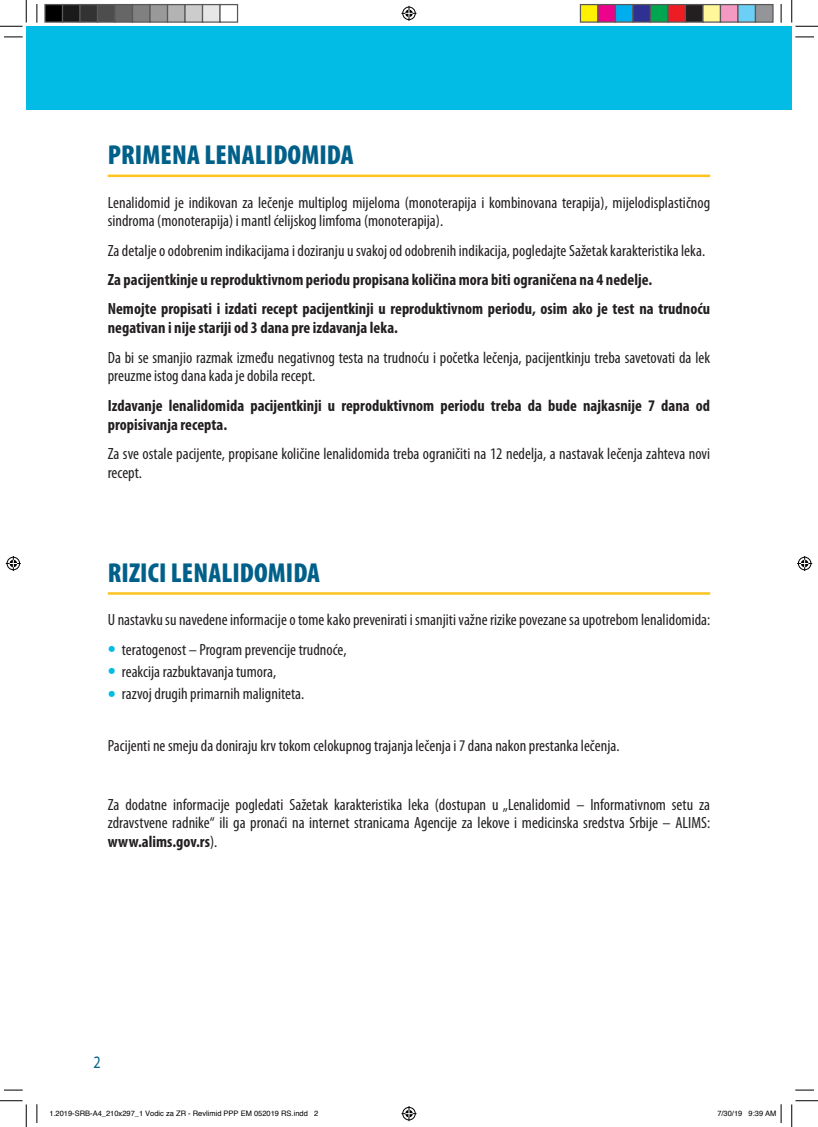
<style>
.page{position:relative;width:818px;height:1127px;background:#fff}
.page>*{position:absolute;margin:0;border:0;box-sizing:border-box;transform-origin:0 0}
.t1{font:900 condensed 27.5px "Myriad Pro";letter-spacing:.005em;color:#006089}
.t2{font:17.5px "Myriad Pro";color:#006089;scale:.8 1}
.t3{font:condensed 16.25px/18.8px "Myriad Pro";color:#231f20}
.t4{font:700 condensed 16.25px/29.4px "Myriad Pro";color:#231f20}
.t5{font:7.5px "Helvetica";color:#000}
.s1{font-size:31.25px;color:#02bce5}
.s2{font-weight:700}
</style>
<div class="page">
<div style="left:26px;top:26px;width:755px;height:84px;background:#02bce5"></div>
<div style="left:781px;top:26px;width:11px;height:84px;background:#02bce5"></div>
<hr style="left:108px;top:174px;width:602px;height:3px;background:#fec422">
<hr style="left:108px;top:592px;width:602px;height:2px;background:#fec422">
<svg style="left:4px;top:36px;width:19px;height:2px"></svg>
<svg style="left:795px;top:36px;width:19px;height:2px"></svg>
<svg style="left:4px;top:1089px;width:19px;height:1px"></svg>
<svg style="left:795px;top:1089px;width:19px;height:1px"></svg>
<svg style="left:36px;top:4px;width:2px;height:19px"></svg>
<svg style="left:36px;top:1104px;width:2px;height:18px"></svg>
<svg style="left:780px;top:4px;width:2px;height:19px"></svg>
<svg style="left:0;top:0;width:27px;height:27px"></svg>
<svg style="left:0;top:1100px;width:27px;height:26px"></svg>
<svg style="left:791px;top:0;width:27px;height:27px"></svg>
<svg style="left:791px;top:1100px;width:27px;height:26px"></svg>
<svg style="left:401px;top:6px;width:15px;height:15px"></svg>
<svg style="left:401px;top:1106px;width:15px;height:14px"></svg>
<svg style="left:6px;top:556px;width:15px;height:15px"></svg>
<svg style="left:797px;top:556px;width:15px;height:15px"></svg>
<div style="left:45px;top:5px;width:18px;height:17px;background:#000"></div>
<div style="left:44px;top:4px;width:19px;height:19px;border:1px solid #595959"></div>
<div style="left:63px;top:5px;width:17px;height:17px;background:#1a1a1a"></div>
<div style="left:62px;top:4px;width:19px;height:19px;border:1px solid #595959"></div>
<div style="left:80px;top:5px;width:18px;height:17px;background:#333"></div>
<div style="left:79px;top:4px;width:19px;height:19px;border:1px solid #595959"></div>
<div style="left:98px;top:5px;width:17px;height:17px;background:#4d4d4d"></div>
<div style="left:97px;top:4px;width:19px;height:19px;border:1px solid #595959"></div>
<div style="left:115px;top:5px;width:18px;height:17px;background:#666"></div>
<div style="left:114px;top:4px;width:19px;height:19px;border:1px solid #595959"></div>
<div style="left:133px;top:5px;width:17px;height:17px;background:#808080"></div>
<div style="left:132px;top:4px;width:19px;height:19px;border:1px solid #595959"></div>
<div style="left:150px;top:5px;width:18px;height:17px;background:#999"></div>
<div style="left:149px;top:4px;width:19px;height:19px;border:1px solid #595959"></div>
<div style="left:168px;top:5px;width:17px;height:17px;background:#b3b3b3"></div>
<div style="left:167px;top:4px;width:19px;height:19px;border:1px solid #595959"></div>
<div style="left:185px;top:5px;width:18px;height:17px;background:#ccc"></div>
<div style="left:184px;top:4px;width:19px;height:19px;border:1px solid #595959"></div>
<div style="left:203px;top:5px;width:17px;height:17px;background:#e6e6e6"></div>
<div style="left:202px;top:4px;width:19px;height:19px;border:1px solid #595959"></div>
<div style="left:219px;top:4px;width:19px;height:19px;border:1px solid #595959"></div>
<div style="left:580px;top:5px;width:18px;height:17px;background:#fff101"></div>
<div style="left:580px;top:4px;width:18px;height:19px;border:1px solid #595959"></div>
<div style="left:598px;top:5px;width:17px;height:17px;background:#ed028c"></div>
<div style="left:597px;top:4px;width:19px;height:19px;border:1px solid #595959"></div>
<div style="left:615px;top:5px;width:18px;height:17px;background:#00aeef"></div>
<div style="left:615px;top:4px;width:18px;height:19px;border:1px solid #595959"></div>
<div style="left:633px;top:5px;width:17px;height:17px;background:#2e3092"></div>
<div style="left:632px;top:4px;width:19px;height:19px;border:1px solid #595959"></div>
<div style="left:650px;top:5px;width:18px;height:17px;background:#00a54f"></div>
<div style="left:650px;top:4px;width:18px;height:19px;border:1px solid #595959"></div>
<div style="left:668px;top:5px;width:17px;height:17px;background:#ee1d23"></div>
<div style="left:667px;top:4px;width:19px;height:19px;border:1px solid #595959"></div>
<div style="left:685px;top:5px;width:18px;height:17px;background:#231f20"></div>
<div style="left:685px;top:4px;width:18px;height:19px;border:1px solid #595959"></div>
<div style="left:703px;top:5px;width:17px;height:17px;background:#fff79a"></div>
<div style="left:702px;top:4px;width:19px;height:19px;border:1px solid #595959"></div>
<div style="left:720px;top:5px;width:18px;height:17px;background:#f499c2"></div>
<div style="left:720px;top:4px;width:18px;height:19px;border:1px solid #595959"></div>
<div style="left:738px;top:5px;width:17px;height:17px;background:#6bcff6"></div>
<div style="left:737px;top:4px;width:19px;height:19px;border:1px solid #595959"></div>
<div style="left:755px;top:5px;width:18px;height:17px;background:#939598"></div>
<div style="left:755px;top:4px;width:18px;height:19px;border:1px solid #595959"></div>
<svg style="left:780px;top:1104px;width:2px;height:18px"></svg>
<h1 class="t1" style="left:108px;top:137px;width:14px">PRIMENA</h1>
<h1 class="t1" style="left:204px;top:137px;width:75px">LENALIDOMIDA</h1>
<p class="t3" style="left:108px;top:192px;width:604px">Lenalidomid je indikovan za lečenje multiplog mijeloma (monoterapija i kombinovana terapija), mijelodisplastičnog sindroma (monoterapija) i mantl ćelijskog limfoma (monoterapija).</p>
<p class="t3" style="left:108px;top:241px;width:599px">Za detalje o odobrenim indikacijama i doziranju u svakoj od odobrenih indikacija, pogledajte Sažetak karakteristika leka.</p>
<p class="t4" style="left:108px;top:264px;width:604px">Za pacijentkinje u reproduktivnom periodu propisana količina mora biti ograničena na 4 nedelje.<br>Nemojte propisati i izdati recept pacijentkinji u reproduktivnom periodu, osim ako je test na trudnoću</p>
<p class="t4" style="left:108px;top:313px;width:292px">negativan i nije stariji od 3 dana pre izdavanja leka.</p>
<p class="t3" style="left:108px;top:347px;width:604px">Da bi se smanjio razmak između negativnog testa na trudnoću i početka lečenja, pacijentkinju treba savetovati da lek preuzme istog dana kada je dobila recept.</p>
<p class="t4" style="left:108px;top:395px;width:604px;line-height:18.8px">Izdavanje lenalidomida pacijentkinji u reproduktivnom periodu treba da bude najkasnije 7 dana od propisivanja recepta.</p>
<p class="t3" style="left:108px;top:444px;width:604px">Za sve ostale pacijente, propisane količine lenalidomida treba ograničiti na 12 nedelja, a nastavak lečenja zahteva novi recept.</p>
<h1 class="t1" style="left:108px;top:554px;width:11px">RIZICI</h1>
<h1 class="t1" style="left:171px;top:554px;width:75px">LENALIDOMIDA</h1>
<p class="t3" style="left:108px;top:610px;width:604px">U nastavku su navedene informacije o tome kako prevenirati i smanjiti važne rizike povezane sa upotrebom lenalidomida:</p>
<p class="t3" style="left:108px;top:639px;width:240px"><span class="s1">•</span> teratogenost – Program prevencije trudnoće,</p>
<p class="t3" style="left:108px;top:661px;width:170px"><span class="s1">•</span> reakcija razbuktavanja tumora,</p>
<p class="t3" style="left:108px;top:684px;width:198px"><span class="s1">•</span> razvoj drugih primarnih maligniteta.</p>
<p class="t3" style="left:108px;top:735px;width:513px">Pacijenti ne smeju da doniraju krv tokom celokupnog trajanja lečenja i 7 dana nakon prestanka lečenja.</p>
<p class="t3" style="left:108px;top:794px;width:604px;text-align:justify">Za dodatne informacije pogledati Sažetak karakteristika leka (dostupan u „Lenalidomid – Informativnom setu za zdravstvene radnike“ ili ga pronaći na internet stranicama Agencije za lekove i medicinska sredstva Srbije – ALIMS: <span class="s2">www.alims.gov.rs</span>).</p>
<p class="t2" style="left:93px;top:1050px;width:10px">2</p>
<p class="t5" style="left:49px;top:1106px;width:270px">1.2019-SRB-A4_210x297_1 Vodic za ZR - Revlimid PPP EM 052019 RS.indd 2</p>
<p class="t5" style="left:717px;top:1106px;width:61px">7/30/19 9:39 AM</p>
</div>
